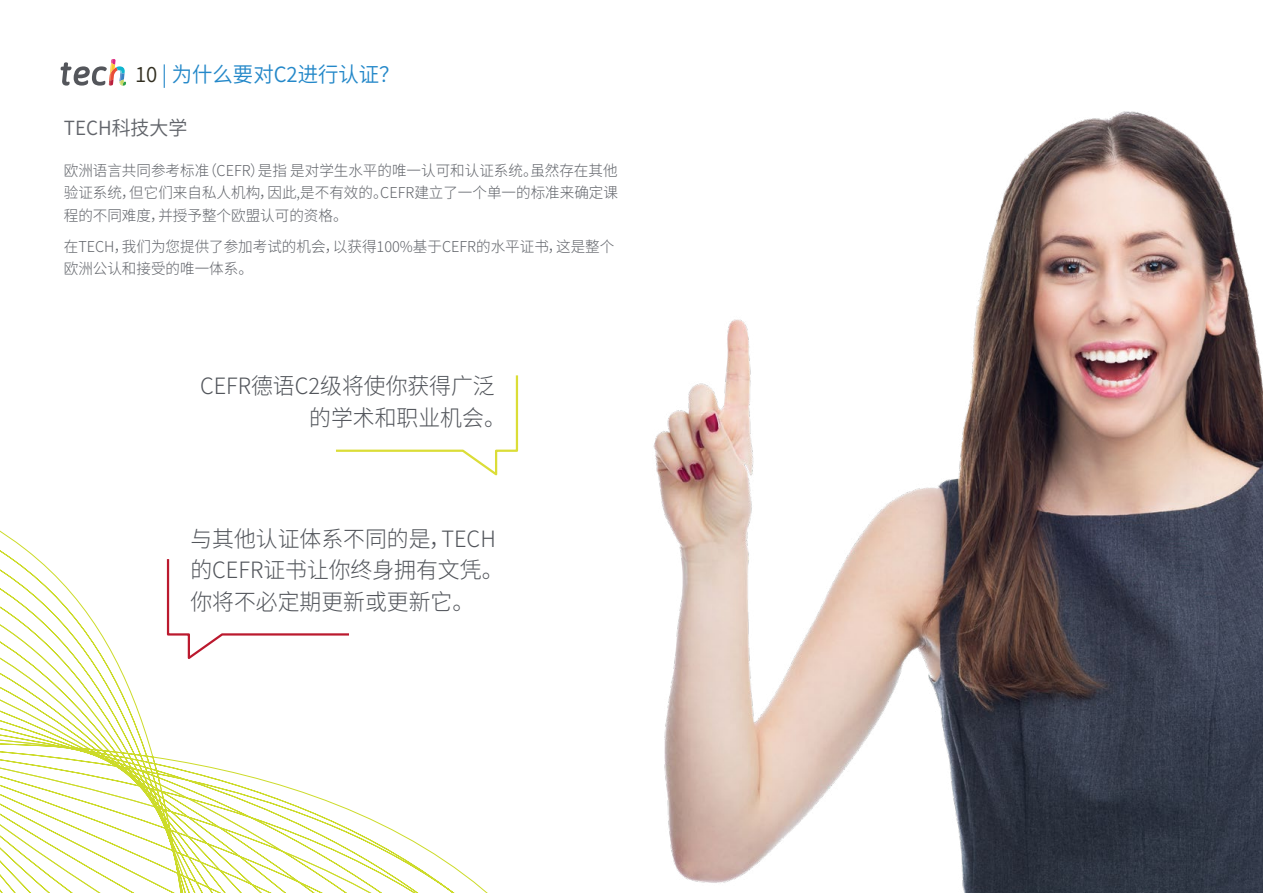
<style>
.page{position:relative;width:1263px;height:893px;background:#fff}
.page>*{position:absolute;margin:0;border:0;box-sizing:border-box;transform-origin:0 0}
.t1{font:300 22.5px/31.5px "Source Han Sans CN";color:#52555b}
.t2{font:21px "Source Han Sans CN";color:#2488c9}
.t3{font:19.5px "Source Han Sans CN";color:#61646a}
.t4{font:300 15px/22.5px "Source Han Sans CN";color:#61646a;text-align:justify}
.s1{color:#312e20}
</style>
<div class="page">
<img style="left:653px;top:111px;width:610px;height:782px">
<svg style="left:0;top:530px;width:488px;height:363px"></svg>
<svg style="left:166px;top:557px;width:185px;height:105px"></svg>
<svg style="left:336px;top:375px;width:183px;height:101px"></svg>
<svg style="left:61px;top:59px;width:65px;height:27px"></svg>
<h2 class="t2" style="left:135px;top:63px;width:266px"><span class="s1">10</span> | 为什么要对C2进行认证？</h2>
<h3 class="t3" style="left:64px;top:116px;width:125px">TECH科技大学</h3>
<p class="t4" style="left:64px;top:159px;width:556px">欧洲语言共同参考标准（CEFR）是指 是对学生水平的唯一认可和认证系统。虽然存在其他验证系统，但它们来自私人机构，因此,是不有效的。CEFR建立了一个单一的标准来确定课程的不同难度，并授予整个欧盟认可的资格。</p>
<p class="t4" style="left:64px;top:235px;width:552px">在TECH，我们为您提供了参加考试的机会，以获得100%基于CEFR的水平证书，这是整个欧洲公认和接受的唯一体系。</p>
<h1 class="t1" style="left:309px;top:371px;width:198px;text-indent:-109px">CEFR德语C2级将使你获得广泛的学术和职业机会。</h1>
<h1 class="t1" style="left:190px;top:523px;width:315px">与其他认证体系不同的是，TECH的CEFR证书让你终身拥有文凭。你将不必定期更新或更新它。</h1>
</div>
